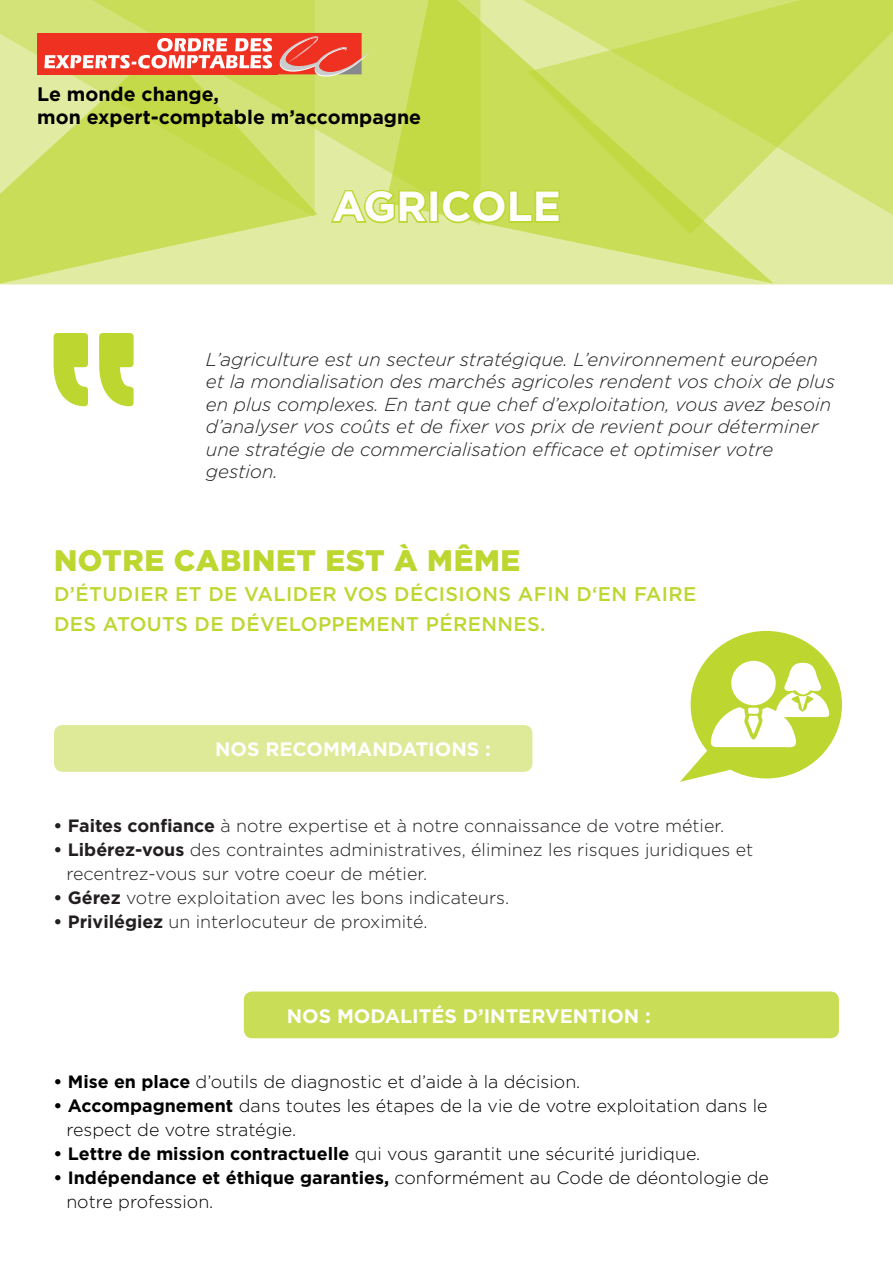
<style>
.page{position:relative;width:893px;height:1263px;background:#fff}
.page>*{position:absolute;margin:0;border:0;box-sizing:border-box;transform-origin:0 0}
.t1{font:700 42px "Gotham";color:#fff}
.t2{font:900 29.7px "Gotham";letter-spacing:.02em;color:#bed630}
.t3{font:500 19.8px/29.7px "Gotham";letter-spacing:.02em;color:#bed630}
.t4{font:700 19.5px "Gotham";color:#fff}
.t5{font:700 19.5px/23.4px "Gotham";color:#000}
.t6{font:italic 300 18.75px/22.5px "Gotham";color:#231f20}
.t7{font:300 17.85px/24px "Gotham";color:#000}
.t8{font:300 17.85px/24px "Gotham";color:#231f20}
.s1{font-weight:700}
</style>
<div class="page">
<div style="left:319px;top:227px;width:574px;height:57px;background:#e1eca2"></div>
<svg style="left:0;top:218px;width:319px;height:67px;background:#d7e684"></svg>
<svg style="left:385px;top:0;width:391px;height:285px;background:#d8e685"></svg>
<svg style="left:0;top:0;width:36px;height:218px;background:#d9e78b"></svg>
<svg style="left:36px;top:0;width:445px;height:227px;background:#ccdf61"></svg>
<svg style="left:526px;top:0;width:367px;height:235px;background:#cfe069"></svg>
<div style="left:37px;top:33px;width:241px;height:41px;background:#ef3122"></div>
<svg style="left:44px;top:33px;width:326px;height:44px"></svg>
<svg style="left:680px;top:631px;width:162px;height:151px"></svg>
<div style="left:244px;top:991px;width:595px;height:47px;background:#cadd57;border-radius:9px"></div>
<div style="left:54px;top:725px;width:478px;height:47px;background:#deea97;border-radius:9px"></div>
<svg style="left:99px;top:333px;width:35px;height:73px"></svg>
<svg style="left:54px;top:333px;width:34px;height:73px"></svg>
<svg style="left:329px;top:188px;width:102px;height:37px;background:#d0e16c"></svg>
<div style="left:429px;top:190px;width:9px;height:33px;border:3px solid #bed630"></div>
<svg style="left:440px;top:188px;width:122px;height:37px;background:#c5da48"></svg>
<p class="t5" style="left:37px;top:82px;width:385px">Le monde change,<br>mon expert-comptable m’accompagne</p>
<h1 class="t1" style="left:332px;top:179px;width:230px">AGRICOLE</h1>
<p class="t6" style="left:206px;top:347px;width:631px">L’agriculture est un secteur stratégique. L’environnement européen et la mondialisation des marchés agricoles rendent vos choix de plus en plus complexes. En tant que chef d’exploitation, vous avez besoin d’analyser vos coûts et de fixer vos prix de revient pour déterminer une stratégie de commercialisation efficace et optimiser votre gestion.</p>
<h2 class="t2" style="left:54px;top:540px;width:468px">NOTRE CABINET EST À MÊME</h2>
<p class="t3" style="left:54px;top:579px;width:644px">D’ÉTUDIER ET DE VALIDER VOS DÉCISIONS AFIN D‘EN FAIRE<br>DES ATOUTS DE DÉVELOPPEMENT PÉRENNES.</p>
<p class="t4" style="left:215px;top:736px;width:277px">NOS RECOMMANDATIONS :</p>
<p class="t8" style="left:54px;top:813px;width:672px"><span class="s1">• Faites confiance</span> à notre expertise et à notre connaissance de votre métier.</p>
<p class="t8" style="left:66px;top:837px;width:688px;text-indent:-13px"><span class="s1">• Libérez-vous</span> des contraintes administratives, éliminez les risques juridiques et recentrez-vous sur votre coeur de métier.</p>
<p class="t8" style="left:54px;top:886px;width:457px"><span class="s1">• Gérez</span> votre exploitation avec les bons indicateurs.</p>
<p class="t8" style="left:54px;top:910px;width:375px"><span class="s1">• Privilégiez</span> un interlocuteur de proximité.</p>
<p class="t4" style="left:287px;top:1003px;width:366px">NOS MODALITÉS D’INTERVENTION :</p>
<p class="t7" style="left:54px;top:1069px;width:528px"><span class="s1">• Mise en place</span> d’outils de diagnostic et d’aide à la décision.</p>
<p class="t7" style="left:66px;top:1093px;width:703px;text-indent:-13px"><span class="s1">• Accompagnement</span> dans toutes les étapes de la vie de votre exploitation dans le respect de votre stratégie.</p>
<p class="t7" style="left:54px;top:1141px;width:648px"><span class="s1">• Lettre de mission contractuelle</span> qui vous garantit une sécurité juridique.</p>
<p class="t7" style="left:66px;top:1165px;width:704px;text-indent:-13px"><span class="s1">• Indépendance et éthique garanties,</span> conformément au Code de déontologie de notre profession.</p>
</div>
